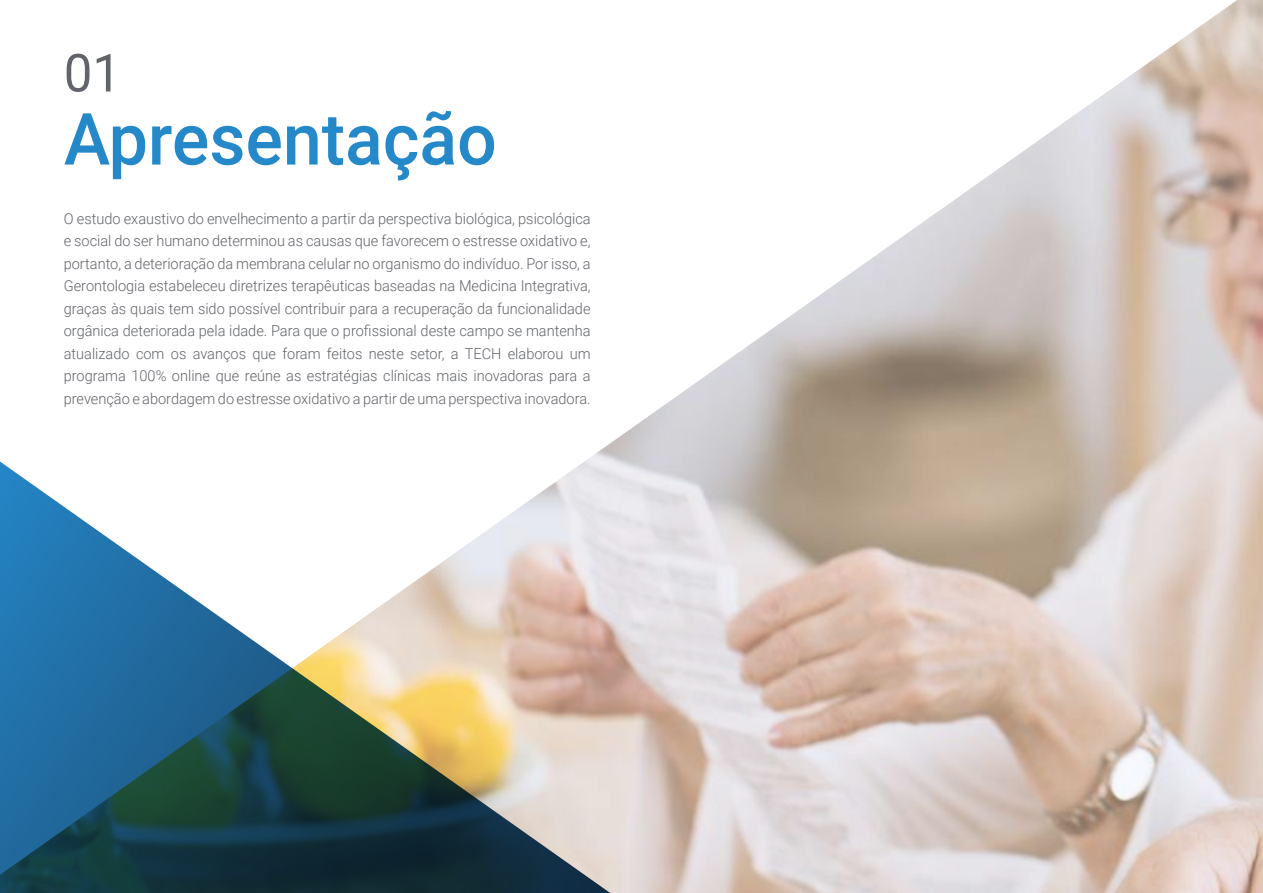
<style>
.page{position:relative;width:1263px;height:893px;background:#fff}
.page>*{position:absolute;margin:0;border:0;box-sizing:border-box;transform-origin:0 0}
.t1{font:500 72px "Roboto";color:#2488c9}
.t2{font:52.5px "Roboto";color:#61646a}
.t3{font:300 15px/22.5px "Roboto";color:#61646a;text-align:justify}
</style>
<div class="page">
<img style="left:607px;top:0;width:656px;height:893px">
<svg style="left:0;top:446px;width:640px;height:447px"></svg>
<h2 class="t2" style="left:64px;top:36px;width:59px">01</h2>
<h1 class="t1" style="left:64px;top:89px;width:435px">Apresentação</h1>
<p class="t3" style="left:64px;top:207px;width:528px">O estudo exaustivo do envelhecimento a partir da perspectiva biológica, psicológica e social do ser humano determinou as causas que favorecem o estresse oxidativo e, portanto, a deterioração da membrana celular no organismo do indivíduo. Por isso, a Gerontologia estabeleceu diretrizes terapêuticas baseadas na Medicina Integrativa, graças às quais tem sido possível contribuir para a recuperação da funcionalidade orgânica deteriorada pela idade. Para que o profissional deste campo se mantenha atualizado com os avanços que foram feitos neste setor, a TECH elaborou um programa 100% online que reúne as estratégias clínicas mais inovadoras para a prevenção e abordagem do estresse oxidativo a partir de uma perspectiva inovadora.</p>
</div>
